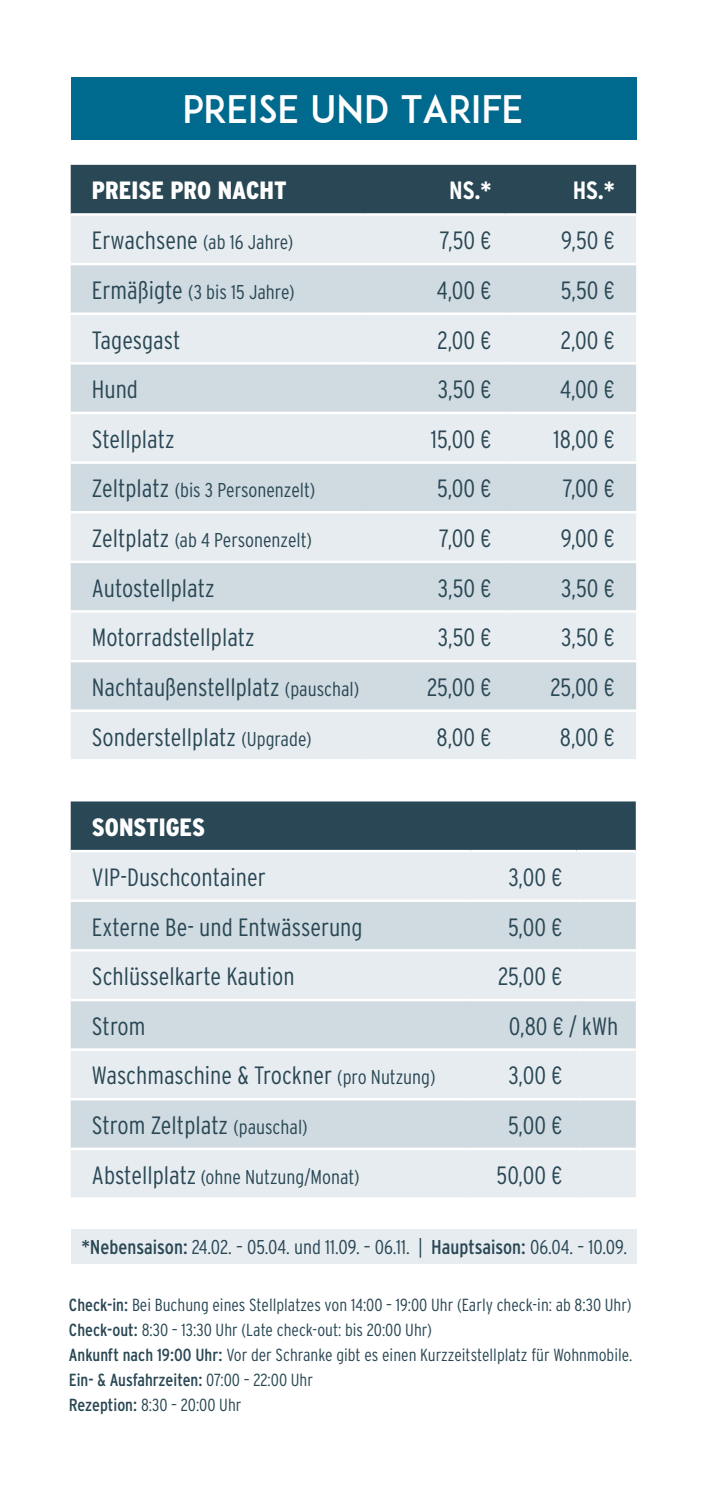
<style>
.page{position:relative;width:709px;height:1503px;background:#fff}
.page>*{position:absolute;margin:0;border:0;box-sizing:border-box;transform-origin:0 0}
.t1{font:37.5px "ADAM.CGPRO";color:#fff}
.t2{font:300 condensed 25px "Interstate";color:#294754}
.t3{font:900 condensed 25px "Interstate";color:#fff}
.t4{font:700 condensed 25px "Interstate";color:#fff}
.t5{font:300 condensed 20px "Interstate";color:#294754}
.t6{font:300 condensed 17.5px/25px "Interstate";color:#294754}
.s1{font-size:25px}
.s2{font-size:20px}
.s3{font-weight:400}
</style>
<div class="page">
<div style="left:71px;top:77px;width:565px;height:63px;background:#006a8e"></div>
<div style="left:71px;top:165px;width:565px;height:48px;background:#294754"></div>
<div style="left:71px;top:216px;width:565px;height:543px;background:#e7ecf0"></div>
<svg style="left:71px;top:265px;width:565px;height:444px;background:#d9e2e7"></svg>
<hr style="left:71px;top:263px;width:293px;height:2px;background:#fff">
<hr style="left:364px;top:263px;width:141px;height:2px;background:#fff">
<hr style="left:505px;top:263px;width:131px;height:2px;background:#fff">
<hr style="left:71px;top:312px;width:293px;height:3px;background:#fff">
<hr style="left:364px;top:312px;width:141px;height:3px;background:#fff">
<hr style="left:505px;top:312px;width:131px;height:3px;background:#fff">
<hr style="left:71px;top:362px;width:293px;height:2px;background:#fff">
<hr style="left:364px;top:362px;width:141px;height:2px;background:#fff">
<hr style="left:505px;top:362px;width:131px;height:2px;background:#fff">
<hr style="left:71px;top:412px;width:293px;height:2px;background:#fff">
<hr style="left:364px;top:412px;width:141px;height:2px;background:#fff">
<hr style="left:505px;top:412px;width:131px;height:2px;background:#fff">
<hr style="left:71px;top:461px;width:293px;height:3px;background:#fff">
<hr style="left:364px;top:461px;width:141px;height:3px;background:#fff">
<hr style="left:505px;top:461px;width:131px;height:3px;background:#fff">
<hr style="left:71px;top:511px;width:293px;height:2px;background:#fff">
<hr style="left:364px;top:511px;width:141px;height:2px;background:#fff">
<hr style="left:505px;top:511px;width:131px;height:2px;background:#fff">
<hr style="left:71px;top:560px;width:293px;height:3px;background:#fff">
<hr style="left:364px;top:560px;width:141px;height:3px;background:#fff">
<hr style="left:505px;top:560px;width:131px;height:3px;background:#fff">
<hr style="left:71px;top:610px;width:293px;height:2px;background:#fff">
<hr style="left:364px;top:610px;width:141px;height:2px;background:#fff">
<hr style="left:505px;top:610px;width:131px;height:2px;background:#fff">
<hr style="left:71px;top:660px;width:293px;height:2px;background:#fff">
<hr style="left:364px;top:660px;width:141px;height:2px;background:#fff">
<hr style="left:505px;top:660px;width:131px;height:2px;background:#fff">
<hr style="left:71px;top:709px;width:293px;height:3px;background:#fff">
<hr style="left:364px;top:709px;width:141px;height:3px;background:#fff">
<hr style="left:505px;top:709px;width:131px;height:3px;background:#fff">
<div style="left:71px;top:801px;width:564px;height:49px;background:#294754"></div>
<div style="left:71px;top:852px;width:564px;height:345px;background:#e7ecf0"></div>
<svg style="left:71px;top:902px;width:564px;height:245px;background:#d8e1e7"></svg>
<hr style="left:71px;top:899px;width:399px;height:3px;background:#fff">
<hr style="left:470px;top:899px;width:106px;height:3px;background:#fff">
<hr style="left:576px;top:899px;width:59px;height:3px;background:#fff">
<hr style="left:71px;top:949px;width:399px;height:2px;background:#fff">
<hr style="left:470px;top:949px;width:106px;height:2px;background:#fff">
<hr style="left:576px;top:949px;width:59px;height:2px;background:#fff">
<hr style="left:71px;top:998px;width:399px;height:3px;background:#fff">
<hr style="left:470px;top:998px;width:106px;height:3px;background:#fff">
<hr style="left:576px;top:998px;width:59px;height:3px;background:#fff">
<hr style="left:71px;top:1048px;width:399px;height:2px;background:#fff">
<hr style="left:470px;top:1048px;width:106px;height:2px;background:#fff">
<hr style="left:576px;top:1048px;width:59px;height:2px;background:#fff">
<hr style="left:71px;top:1098px;width:399px;height:2px;background:#fff">
<hr style="left:470px;top:1098px;width:106px;height:2px;background:#fff">
<hr style="left:576px;top:1098px;width:59px;height:2px;background:#fff">
<hr style="left:71px;top:1147px;width:399px;height:3px;background:#fff">
<hr style="left:470px;top:1147px;width:106px;height:3px;background:#fff">
<hr style="left:576px;top:1147px;width:59px;height:3px;background:#fff">
<div style="left:71px;top:1229px;width:565px;height:34px;background:#e7ecf0"></div>
<h1 class="t1" style="left:182px;top:86px;width:342px">PREISE UND TARIFE</h1>
<p class="t3" style="left:92px;top:175px;width:196px">PREISE PRO NACHT</p>
<p class="t4" style="left:449px;top:175px;width:44px">NS.*</p>
<p class="t4" style="left:572px;top:175px;width:44px">HS.*</p>
<p class="t5" style="left:92px;top:230px;width:203px"><span class="s1">Erwachsene</span> (ab 16 Jahre)</p>
<p class="t2" style="left:440px;top:225px;width:53px">7,50 €</p>
<p class="t2" style="left:561px;top:225px;width:55px">9,50 €</p>
<p class="t5" style="left:92px;top:280px;width:204px"><span class="s1">Ermäßigte</span> (3 bis 15 Jahre)</p>
<p class="t2" style="left:437px;top:275px;width:56px">4,00 €</p>
<p class="t2" style="left:561px;top:275px;width:55px">5,50 €</p>
<p class="t2" style="left:92px;top:324px;width:90px">Tagesgast</p>
<p class="t2" style="left:437px;top:324px;width:56px">2,00 €</p>
<p class="t2" style="left:560px;top:324px;width:56px">2,00 €</p>
<p class="t2" style="left:92px;top:374px;width:48px">Hund</p>
<p class="t2" style="left:438px;top:374px;width:55px">3,50 €</p>
<p class="t2" style="left:560px;top:374px;width:56px">4,00 €</p>
<p class="t2" style="left:92px;top:424px;width:84px">Stellplatz</p>
<p class="t2" style="left:431px;top:424px;width:62px">15,00 €</p>
<p class="t2" style="left:553px;top:424px;width:63px">18,00 €</p>
<p class="t5" style="left:92px;top:478px;width:225px"><span class="s1">Zeltplatz</span> (bis 3 Personenzelt)</p>
<p class="t2" style="left:437px;top:473px;width:56px">5,00 €</p>
<p class="t2" style="left:562px;top:473px;width:54px">7,00 €</p>
<p class="t5" style="left:92px;top:528px;width:221px"><span class="s1">Zeltplatz</span> (ab 4 Personenzelt)</p>
<p class="t2" style="left:439px;top:523px;width:54px">7,00 €</p>
<p class="t2" style="left:561px;top:523px;width:56px">9,00 €</p>
<p class="t2" style="left:92px;top:572px;width:124px">Autostellplatz</p>
<p class="t2" style="left:438px;top:572px;width:55px">3,50 €</p>
<p class="t2" style="left:561px;top:572px;width:55px">3,50 €</p>
<p class="t2" style="left:92px;top:622px;width:164px">Motorradstellplatz</p>
<p class="t2" style="left:438px;top:622px;width:55px">3,50 €</p>
<p class="t2" style="left:561px;top:622px;width:55px">3,50 €</p>
<p class="t2" style="left:92px;top:672px;width:269px">Nachtaußenstellplatz <span class="s2">(pauschal)</span></p>
<p class="t2" style="left:427px;top:672px;width:66px">25,00 €</p>
<p class="t2" style="left:550px;top:672px;width:66px">25,00 €</p>
<p class="t2" style="left:92px;top:721px;width:221px">Sonderstellplatz <span class="s2">(Upgrade)</span></p>
<p class="t2" style="left:436px;top:721px;width:56px">8,00 €</p>
<p class="t2" style="left:560px;top:721px;width:56px">8,00 €</p>
<p class="t3" style="left:92px;top:811px;width:114px">SONSTIGES</p>
<p class="t2" style="left:92px;top:862px;width:175px">VIP-Duschcontainer</p>
<p class="t2" style="left:508px;top:862px;width:55px">3,00 €</p>
<p class="t2" style="left:92px;top:911px;width:272px">Externe Be- und Entwässerung</p>
<p class="t2" style="left:508px;top:911px;width:56px">5,00 €</p>
<p class="t2" style="left:92px;top:961px;width:204px">Schlüsselkarte Kaution</p>
<p class="t2" style="left:498px;top:961px;width:66px">25,00 €</p>
<p class="t2" style="left:92px;top:1010px;width:55px">Strom</p>
<p class="t2" style="left:509px;top:1010px;width:111px">0,80 € / kWh</p>
<p class="t2" style="left:92px;top:1060px;width:345px">Waschmaschine &amp; Trockner <span class="s2">(pro Nutzung)</span></p>
<p class="t2" style="left:508px;top:1060px;width:55px">3,00 €</p>
<p class="t2" style="left:92px;top:1110px;width:217px">Strom Zeltplatz <span class="s2">(pauschal)</span></p>
<p class="t2" style="left:508px;top:1110px;width:56px">5,00 €</p>
<p class="t5" style="left:92px;top:1164px;width:269px"><span class="s1">Abstellplatz</span> (ohne Nutzung/Monat)</p>
<p class="t2" style="left:496px;top:1159px;width:67px">50,00 €</p>
<p class="t5" style="left:81px;top:1234px;width:547px"><span class="s3">*Nebensaison:</span> 24.02. – 05.04. und 11.09. – 06.11. | <span class="s3">Hauptsaison:</span> 06.04. – 10.09.</p>
<p class="t6" style="left:69px;top:1291px;width:564px"><span class="s3">Check-in:</span> Bei Buchung eines Stellplatzes von 14:00 – 19:00 Uhr (Early check-in: ab 8:30 Uhr)<br><span class="s3">Check-out:</span> 8:30 – 13:30 Uhr (Late check-out: bis 20:00 Uhr)<br><span class="s3">Ankunft nach 19:00 Uhr:</span> Vor der Schranke gibt es einen Kurzzeitstellplatz für Wohnmobile.<br><span class="s3">Ein- &amp; Ausfahrzeiten:</span> 07:00 – 22:00 Uhr<br><span class="s3">Rezeption:</span> 8:30 – 20:00 Uhr</p>
</div>
